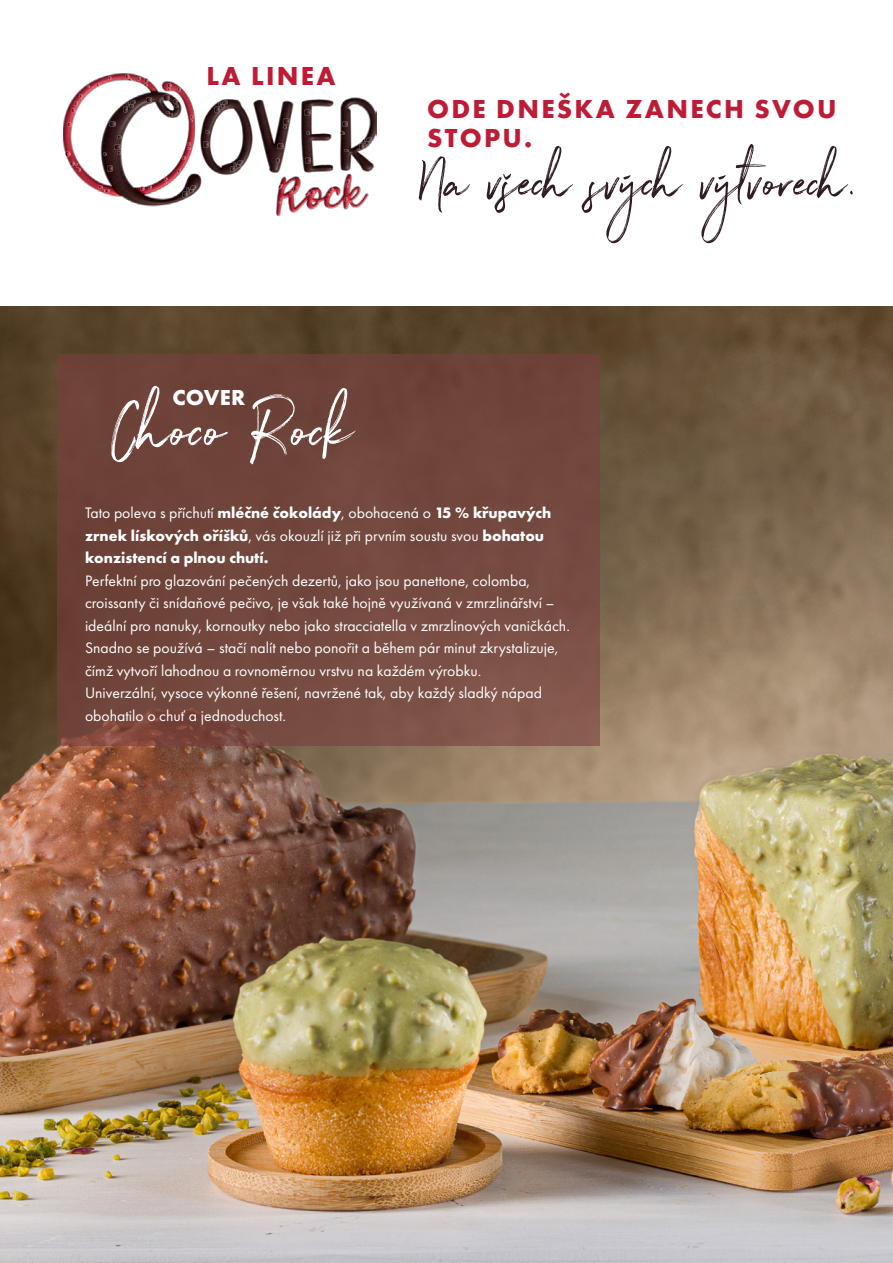
<style>
.page{position:relative;width:893px;height:1263px;background:#fff}
.page>*{position:absolute;margin:0;border:0;box-sizing:border-box;transform-origin:0 0}
.t1{font:75px "Northwell";color:#fff}
.t2{font:61.8px "Northwell";color:#2f1d23}
.t3{font:700 27px/28.5px "Futura PT";letter-spacing:.085em;color:#be1c36}
.t4{font:700 22.5px "Futura PT";letter-spacing:.01em;color:#fff}
.t5{font:15.75px/22.5px "Futura PT";color:#fff}
.t6{font:700 15.75px/22.5px "Futura PT";color:#fff}
.s1{font-weight:400}
</style>
<div class="page">
<img style="left:0;top:307px;width:893px;height:956px">
<div style="left:57px;top:355px;width:543px;height:391px;background:linear-gradient(to bottom,#6b4037,#7b4f45)"></div>
<img style="left:63px;top:74px;width:313px;height:133px">
<svg style="left:305px;top:158px;width:6px;height:5px"></svg>
<svg style="left:203px;top:142px;width:6px;height:5px"></svg>
<svg style="left:110px;top:121px;width:5px;height:6px"></svg>
<svg style="left:107px;top:165px;width:6px;height:6px"></svg>
<svg style="left:305px;top:109px;width:5px;height:6px"></svg>
<svg style="left:146px;top:97px;width:6px;height:6px"></svg>
<svg style="left:278px;top:143px;width:5px;height:6px"></svg>
<svg style="left:284px;top:119px;width:5px;height:10px"></svg>
<svg style="left:115px;top:144px;width:6px;height:10px"></svg>
<svg style="left:341px;top:121px;width:7px;height:13px"></svg>
<svg style="left:276px;top:159px;width:4px;height:4px"></svg>
<svg style="left:215px;top:100px;width:13px;height:12px"></svg>
<svg style="left:123px;top:101px;width:13px;height:11px"></svg>
<svg style="left:359px;top:138px;width:13px;height:11px"></svg>
<svg style="left:230px;top:160px;width:13px;height:12px"></svg>
<svg style="left:183px;top:186px;width:13px;height:11px"></svg>
<svg style="left:67px;top:123px;width:4px;height:4px"></svg>
<svg style="left:66px;top:152px;width:4px;height:4px"></svg>
<svg style="left:125px;top:74px;width:6px;height:6px"></svg>
<svg style="left:71px;top:95px;width:11px;height:18px"></svg>
<svg style="left:71px;top:162px;width:9px;height:9px"></svg>
<svg style="left:98px;top:186px;width:11px;height:7px"></svg>
<svg style="left:164px;top:84px;width:17px;height:33px"></svg>
<svg style="left:183px;top:156px;width:3px;height:4px"></svg>
<svg style="left:190px;top:115px;width:4px;height:7px"></svg>
<svg style="left:188px;top:143px;width:3px;height:6px"></svg>
<svg style="left:140px;top:186px;width:12px;height:4px"></svg>
<svg style="left:164px;top:178px;width:3px;height:6px"></svg>
<svg style="left:138px;top:77px;width:10px;height:9px"></svg>
<svg style="left:289px;top:186px;width:9px;height:8px"></svg>
<svg style="left:306px;top:190px;width:9px;height:6px"></svg>
<svg style="left:327px;top:188px;width:6px;height:7px"></svg>
<svg style="left:345px;top:179px;width:5px;height:8px"></svg>
<svg style="left:279px;top:184px;width:3px;height:4px"></svg>
<p class="t3" style="left:206px;top:61px;width:131px">LA LINEA</p>
<p class="t1" style="left:110px;top:375px;width:245px">Choco Rock</p>
<p class="t4" style="left:172px;top:383px;width:74px">COVER</p>
<p class="t3" style="left:427px;top:94px;width:411px">ODE DNEŠKA ZANECH SVOU<br>STOPU.</p>
<p class="t2" style="left:418px;top:137px;width:440px">Na všech svých výtvorech.</p>
<p class="t6" style="left:85px;top:501px;width:468px"><span class="s1">Tato poleva s příchutí</span> mléčné čokolády<span class="s1">, obohacená o</span> 15 % křupavých zrnek lískových oříšků<span class="s1">, vás okouzlí již při prvním soustu svou</span> bohatou konzistencí a plnou chutí.</p>
<p class="t5" style="left:85px;top:569px;width:486px">Perfektní pro glazování pečených dezertů, jako jsou panettone, colomba, croissanty či snídaňové pečivo, je však také hojně využívaná v zmrzlinářství – ideální pro nanuky, kornoutky nebo jako stracciatella v zmrzlinových vaničkách.</p>
<p class="t5" style="left:85px;top:636px;width:475px">Snadno se používá – stačí nalít nebo ponořit a během pár minut zkrystalizuje, čímž vytvoří lahodnou a rovnoměrnou vrstvu na každém výrobku.</p>
<p class="t5" style="left:85px;top:681px;width:459px">Univerzální, vysoce výkonné řešení, navržené tak, aby každý sladký nápad obohatilo o chuť a jednoduchost.</p>
</div>
